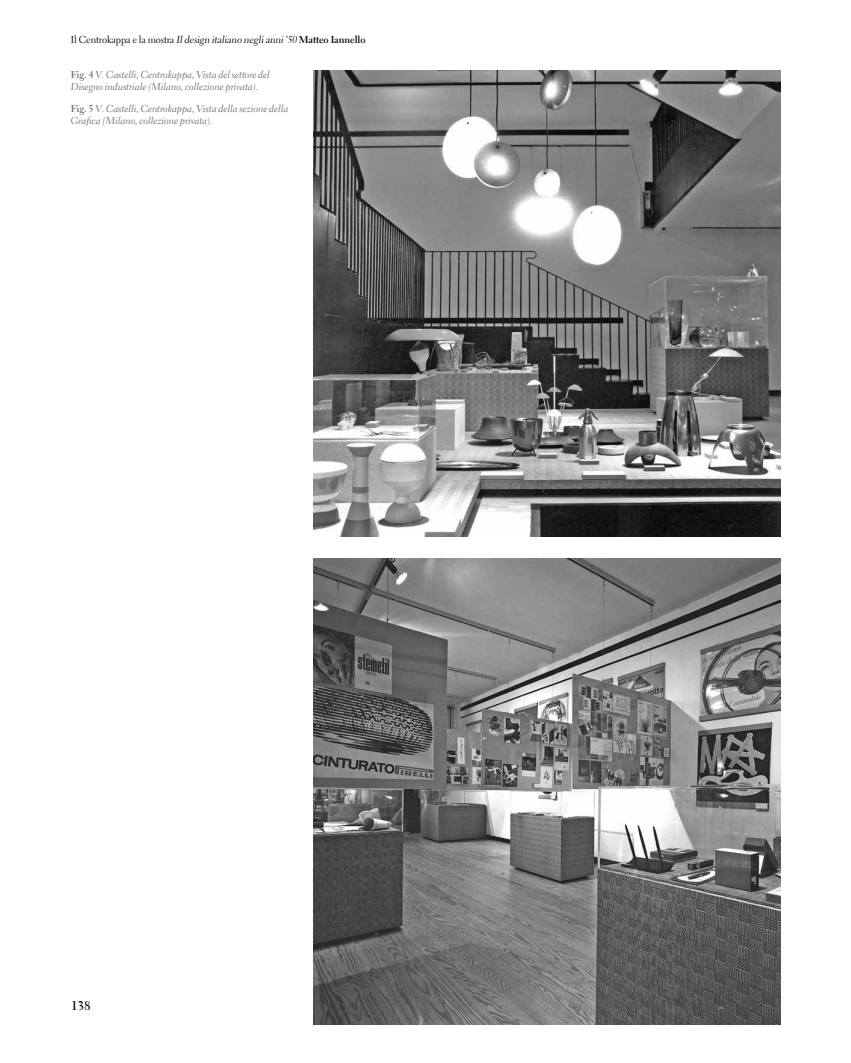
<style>
.page{position:relative;width:851px;height:1063px;background:#fff}
.page>*{position:absolute;margin:0;border:0;box-sizing:border-box;transform-origin:0 0}
.t1{font:700 12.5px "Electra LT Std";color:#000}
.t2{font:10px/12px "Electra LT Std Cursive";letter-spacing:-.01em;color:#706f6f}
.t3{font:italic 10px "Electra LT Std";color:#000}
.s1{font-style:normal}
.s2{font-weight:700;font-style:normal}
.s3{font-family:"Electra LT Std";font-weight:700}
</style>
<div class="page">
<img style="left:313px;top:71px;width:467px;height:466px">
<img style="left:313px;top:558px;width:466px;height:466px">
<p class="t3" style="left:71px;top:33px;width:296px"><span class="s1">Il Centrokappa e la mostra</span> Ildesign italiano neglianni’50<span class="s2">Matteo Iannello</span></p>
<p class="t2" style="left:71px;top:69px;width:200px"><span class="s3">Fig. 4</span> V. Castelli, Centrokappa, Vista del settore del<br>Disegno industriale (Milano, collezione privata).</p>
<p class="t2" style="left:71px;top:103px;width:219px"><span class="s3">Fig. 5</span> V. Castelli, Centrokappa, Vista della sezione della<br>Grafica (Milano, collezione privata).</p>
<p class="t1" style="left:71px;top:998px;width:21px">138</p>
</div>
